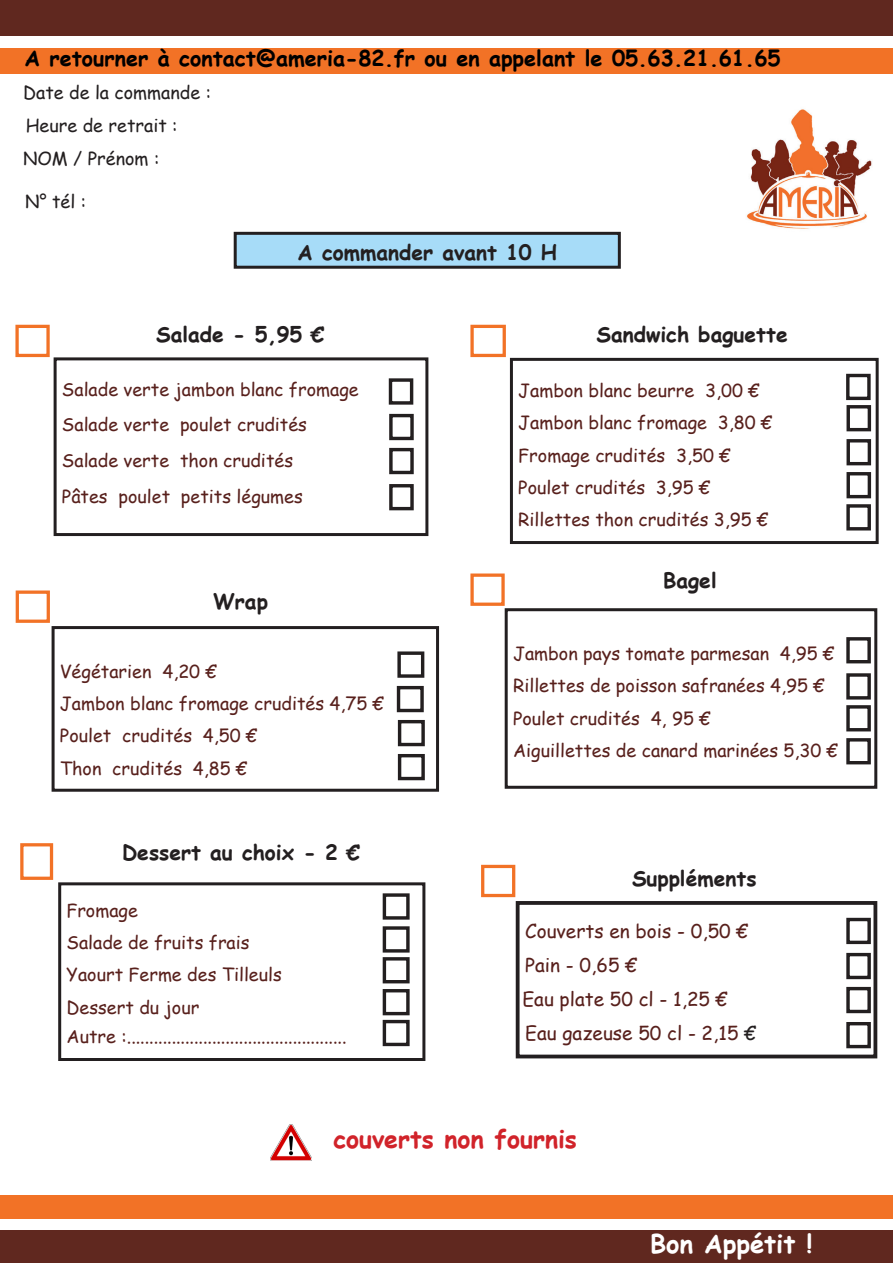
<style>
.page{position:relative;width:893px;height:1263px;background:#fff}
.page>*{position:absolute;margin:0;border:0;box-sizing:border-box;transform-origin:0 0}
.t1{font:700 25.5px "Comic Sans MS";color:#fff}
.t2{font:700 24.9px "Comic Sans MS";color:#d1232a}
.t3{font:700 21.6px "Comic Sans MS";color:#000}
.t4{font:700 21px "Comic Sans MS";color:#231f20}
.t5{font:19.05px "Comic Sans MS";color:#58201c}
.t6{font:18px "Comic Sans MS";color:#58201c}
.t7{font:18px "Comic Sans MS";color:#231f20}
.s1{color:#231f20}
</style>
<div class="page">
<div style="left:235px;top:233px;width:384px;height:34px;background:#a7dcf8"></div>
<div style="left:234px;top:232px;width:387px;height:37px;border:3px solid #231f20"></div>
<img style="left:746px;top:109px;width:126px;height:120px">
<div style="left:0;top:0;width:893px;height:36px;background:#60281f"></div>
<div style="left:0;top:48px;width:893px;height:26px;background:#f27226"></div>
<div style="left:0;top:1230px;width:893px;height:33px;background:#60281f"></div>
<div style="left:0;top:1195px;width:893px;height:23px;background:#f27226"></div>
<img style="left:271px;top:1124px;width:41px;height:36px">
<div style="left:510px;top:358px;width:369px;height:186px;border:3px solid #231f20"></div>
<div style="left:846px;top:374px;width:25px;height:26px;border:3px solid #231f20"></div>
<div style="left:846px;top:405px;width:25px;height:26px;border:3px solid #231f20"></div>
<div style="left:846px;top:439px;width:25px;height:26px;border:3px solid #231f20"></div>
<div style="left:846px;top:472px;width:25px;height:26px;border:3px solid #231f20"></div>
<div style="left:54px;top:357px;width:374px;height:179px;border:3px solid #231f20"></div>
<div style="left:389px;top:378px;width:24px;height:27px;border:3px solid #231f20"></div>
<div style="left:389px;top:414px;width:25px;height:26px;border:3px solid #231f20"></div>
<div style="left:389px;top:448px;width:25px;height:26px;border:3px solid #231f20"></div>
<div style="left:389px;top:484px;width:25px;height:26px;border:3px solid #231f20"></div>
<div style="left:516px;top:901px;width:361px;height:157px;border:4px solid #231f20"></div>
<div style="left:52px;top:626px;width:387px;height:166px;border:3px solid #231f20"></div>
<div style="left:397px;top:651px;width:27px;height:27px;border:3px solid #231f20"></div>
<div style="left:397px;top:686px;width:27px;height:26px;border:3px solid #231f20"></div>
<div style="left:398px;top:720px;width:27px;height:26px;border:3px solid #231f20"></div>
<div style="left:398px;top:754px;width:27px;height:26px;border:3px solid #231f20"></div>
<div style="left:16px;top:590px;width:34px;height:33px;border:3px solid #f27226"></div>
<div style="left:20px;top:843px;width:33px;height:37px;border:3px solid #f27226"></div>
<div style="left:58px;top:882px;width:367px;height:179px;border:3px solid #231f20"></div>
<div style="left:383px;top:893px;width:27px;height:27px;border:3px solid #231f20"></div>
<div style="left:383px;top:926px;width:27px;height:26px;border:3px solid #231f20"></div>
<div style="left:383px;top:957px;width:27px;height:26px;border:3px solid #231f20"></div>
<div style="left:383px;top:989px;width:27px;height:26px;border:3px solid #231f20"></div>
<div style="left:383px;top:1020px;width:27px;height:26px;border:3px solid #231f20"></div>
<div style="left:15px;top:325px;width:35px;height:32px;border:3px solid #f27226"></div>
<div style="left:470px;top:325px;width:36px;height:32px;border:3px solid #f27226"></div>
<div style="left:846px;top:637px;width:25px;height:26px;border:3px solid #231f20"></div>
<div style="left:846px;top:673px;width:25px;height:26px;border:3px solid #231f20"></div>
<div style="left:846px;top:705px;width:25px;height:26px;border:3px solid #231f20"></div>
<div style="left:846px;top:738px;width:25px;height:26px;border:3px solid #231f20"></div>
<div style="left:505px;top:608px;width:372px;height:181px;border:3px solid #231f20"></div>
<div style="left:470px;top:573px;width:35px;height:33px;border:3px solid #f27226"></div>
<div style="left:481px;top:865px;width:34px;height:32px;border:3px solid #f27226"></div>
<div style="left:846px;top:918px;width:25px;height:26px;border:3px solid #231f20"></div>
<div style="left:846px;top:953px;width:25px;height:26px;border:3px solid #231f20"></div>
<div style="left:846px;top:987px;width:25px;height:26px;border:3px solid #231f20"></div>
<div style="left:846px;top:1022px;width:25px;height:26px;border:3px solid #231f20"></div>
<div style="left:846px;top:504px;width:25px;height:26px;border:3px solid #231f20"></div>
<p class="t3" style="left:24px;top:42px;width:758px">A retourner à contact@ameria-82.fr ou en appelant le 05.63.21.61.65</p>
<p class="t7" style="left:23px;top:80px;width:189px">Date de la commande :</p>
<p class="t7" style="left:26px;top:112px;width:153px">Heure de retrait :</p>
<p class="t7" style="left:23px;top:145px;width:138px">NOM / Prénom :</p>
<p class="t7" style="left:25px;top:189px;width:63px">N° tél :</p>
<p class="t4" style="left:298px;top:237px;width:261px">A commander avant 10 H</p>
<p class="t4" style="left:156px;top:319px;width:170px">Salade - 5,95 €</p>
<p class="t4" style="left:596px;top:319px;width:193px">Sandwich baguette</p>
<p class="t6" style="left:62px;top:377px;width:298px">Salade verte jambon blanc fromage</p>
<p class="t6" style="left:62px;top:411px;width:247px">Salade verte poulet crudités</p>
<p class="t6" style="left:62px;top:447px;width:233px">Salade verte thon crudités</p>
<p class="t6" style="left:62px;top:483px;width:242px">Pâtes poulet petits légumes</p>
<p class="t4" style="left:213px;top:586px;width:56px">Wrap</p>
<p class="t6" style="left:60px;top:658px;width:158px">Végétarien 4,20 €</p>
<p class="t6" style="left:60px;top:690px;width:325px">Jambon blanc fromage crudités 4,75 €</p>
<p class="t6" style="left:60px;top:723px;width:199px">Poulet crudités 4,50 €</p>
<p class="t6" style="left:60px;top:755px;width:189px">Thon crudités 4,85 €</p>
<p class="t4" style="left:122px;top:837px;width:240px">Dessert au choix - 2 €</p>
<p class="t6" style="left:66px;top:897px;width:73px">Fromage</p>
<p class="t6" style="left:67px;top:929px;width:185px">Salade de fruits frais</p>
<p class="t6" style="left:67px;top:961px;width:217px">Yaourt Ferme des Tilleuls</p>
<p class="t6" style="left:67px;top:994px;width:134px">Dessert du jour</p>
<p class="t6" style="left:67px;top:1023px;width:281px">Autre :.................................................</p>
<p class="t6" style="left:518px;top:377px;width:243px">Jambon blanc beurre 3,00 €</p>
<p class="t6" style="left:518px;top:409px;width:255px">Jambon blanc fromage 3,80 €</p>
<p class="t6" style="left:518px;top:442px;width:214px">Fromage crudités 3,50 €</p>
<p class="t6" style="left:518px;top:474px;width:193px">Poulet crudités 3,95 €</p>
<p class="t6" style="left:518px;top:507px;width:251px">Rillettes thon crudités 3,95 €</p>
<p class="t4" style="left:663px;top:565px;width:55px">Bagel</p>
<p class="t6" style="left:513px;top:640px;width:323px">Jambon pays tomate parmesan 4,95 €</p>
<p class="t6" style="left:513px;top:672px;width:313px">Rillettes de poisson safranées 4,95 €</p>
<p class="t6" style="left:513px;top:705px;width:199px">Poulet crudités 4, 95 €</p>
<p class="t6" style="left:513px;top:737px;width:326px">Aiguillettes de canard marinées 5,30 €</p>
<p class="t4" style="left:632px;top:863px;width:126px">Suppléments</p>
<p class="t5" style="left:525px;top:916px;width:224px">Couverts en bois - 0,50 €</p>
<p class="t5" style="left:525px;top:951px;width:113px">Pain - 0,65 €</p>
<p class="t5" style="left:522px;top:985px;width:207px">Eau plate 50 cl - 1,25 €</p>
<p class="t5" style="left:525px;top:1019px;width:232px">Eau gazeuse 50 cl - 2,15 <span class="s1">€</span></p>
<p class="t2" style="left:333px;top:1120px;width:245px">couverts non fournis</p>
<p class="t1" style="left:650px;top:1224px;width:164px">Bon Appétit !</p>
</div>
